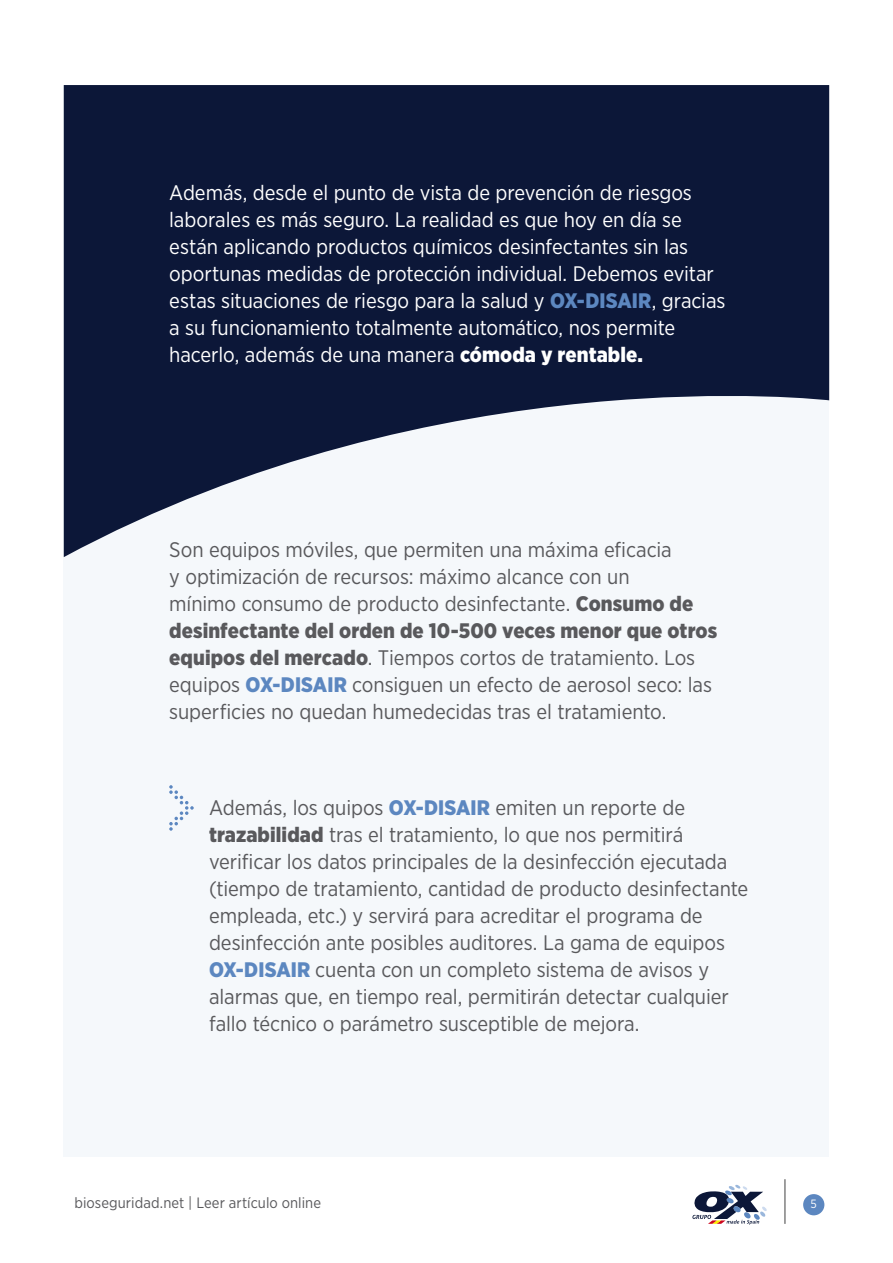
<style>
.page{position:relative;width:893px;height:1263px;background:#fff}
.page>*{position:absolute;margin:0;border:0;box-sizing:border-box;transform-origin:0 0}
.Online_txt{font:21px/27px "Gotham Narrow";letter-spacing:-.005em;color:#59595c}
.Online_txt-2{font:21px/27px "Gotham Narrow";letter-spacing:-.005em;color:#fff}
.t1{font:15px "Gotham Narrow";letter-spacing:.005em;color:#59595c}
.t2{font:12px "Gotham Narrow";color:#fff}
.s1{font-weight:900;color:#5c87c0}
.s2{font-weight:900}
</style>
<div class="page">
<div style="left:803px;top:1194px;width:21px;height:21px;background:#5c87c0;border-radius:50%"></div>
<hr style="left:784px;top:1179px;width:2px;height:45px;background:#808080">
<div style="left:64px;top:85px;width:765px;height:1071px;background:#f5f8fb"></div>
<svg style="left:692px;top:1185px;width:75px;height:39px"></svg>
<svg style="left:64px;top:85px;width:765px;height:472px;fill:#0c1738"></svg>
<svg style="left:169px;top:785px;width:25px;height:46px"></svg>
<p class="Online_txt-2" style="left:169px;top:179px;width:558px">Además, desde el punto de vista de prevención de riesgos laborales es más seguro. La realidad es que hoy en día se están aplicando productos químicos desinfectantes sin las oportunas medidas de protección individual. Debemos evitar estas situaciones de riesgo para la salud y <span class="s1">OX-DISAIR</span>, gracias a su funcionamiento totalmente automático, nos permite hacerlo, además de una manera <span class="s2">cómoda y rentable.</span></p>
<p class="Online_txt" style="left:169px;top:536px;width:549px">Son equipos móviles, que permiten una máxima eficacia<br>y optimización de recursos: máximo alcance con un<br>mínimo consumo de producto desinfectante. <span class="s2">Consumo de desinfectante del orden de 10-500 veces menor que otros equipos del mercado</span>. Tiempos cortos de tratamiento. Los equipos <span class="s1">OX-DISAIR</span> consiguen un efecto de aerosol seco: las superficies no quedan humedecidas tras el tratamiento.</p>
<p class="Online_txt" style="left:209px;top:793px;width:541px">Además, los quipos <span class="s1">OX-DISAIR</span> emiten un reporte de <span class="s2">trazabilidad</span> tras el tratamiento, lo que nos permitirá verificar los datos principales de la desinfección ejecutada (tiempo de tratamiento, cantidad de producto desinfectante empleada, etc.) y servirá para acreditar el programa de desinfección ante posibles auditores. La gama de equipos <span class="s1">OX-DISAIR</span> cuenta con un completo sistema de avisos y alarmas que, en tiempo real, permitirán detectar cualquier fallo técnico o parámetro susceptible de mejora.</p>
<p class="t1" style="left:74px;top:1193px;width:248px">bioseguridad.net | Leer artículo online</p>
<p class="t2" style="left:811px;top:1197px;width:8px">5</p>
</div>
